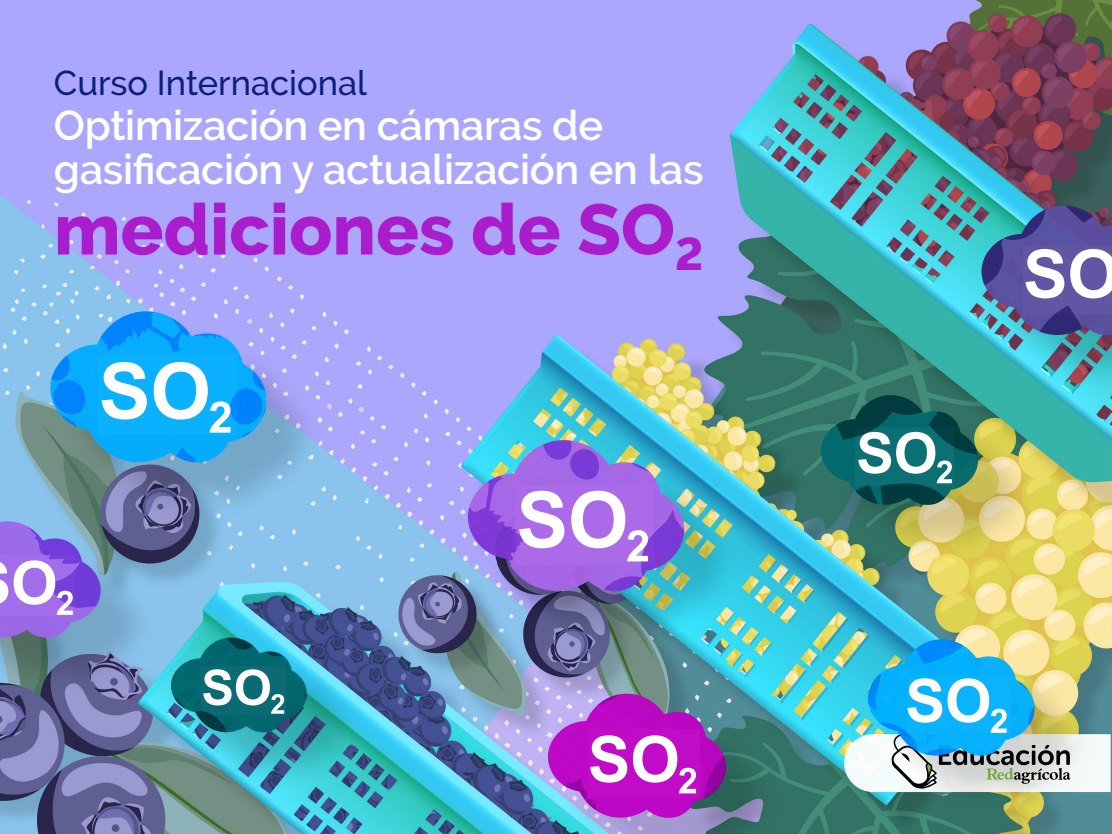
<style>
.page{position:relative;width:1112px;height:834px;background:#fff}
.page>*{position:absolute;margin:0;border:0;box-sizing:border-box;transform-origin:0 0}
.t1{font:800 71.15px "Raleway";color:#aa1dcc}
.t2{font:600 41.55px/44.4px "Raleway";letter-spacing:-.01em;color:#fff}
.t3{font:500 34.4px "Raleway";color:#0a207c}
</style>
<div class="page">
<img style="left:0;top:0;width:1112px;height:210px">
<img style="left:0;top:210px;width:1112px;height:624px">
<svg style="left:981px;top:205px;width:131px;height:133px;background:#6677ab"></svg>
<svg style="left:821px;top:394px;width:157px;height:113px;background:#347770"></svg>
<svg style="left:844px;top:639px;width:267px;height:153px"></svg>
<svg style="left:0;top:521px;width:101px;height:117px;background:#9883e0"></svg>
<svg style="left:548px;top:694px;width:178px;height:124px;background:#b14dc8"></svg>
<svg style="left:171px;top:637px;width:136px;height:95px;background:#318c98"></svg>
<svg style="left:467px;top:440px;width:217px;height:152px;background:#9587de"></svg>
<svg style="left:50px;top:311px;width:217px;height:151px;background:#47b0f1"></svg>
<p class="t3" style="left:54px;top:63px;width:314px">Curso Internacional</p>
<p class="t2" style="left:54px;top:103px;width:651px">Optimización en cámaras de gasificación y actualización en las</p>
<h1 class="t1" style="left:54px;top:189px;width:651px">mediciones de SO<sub>2</sub></h1>
</div>
